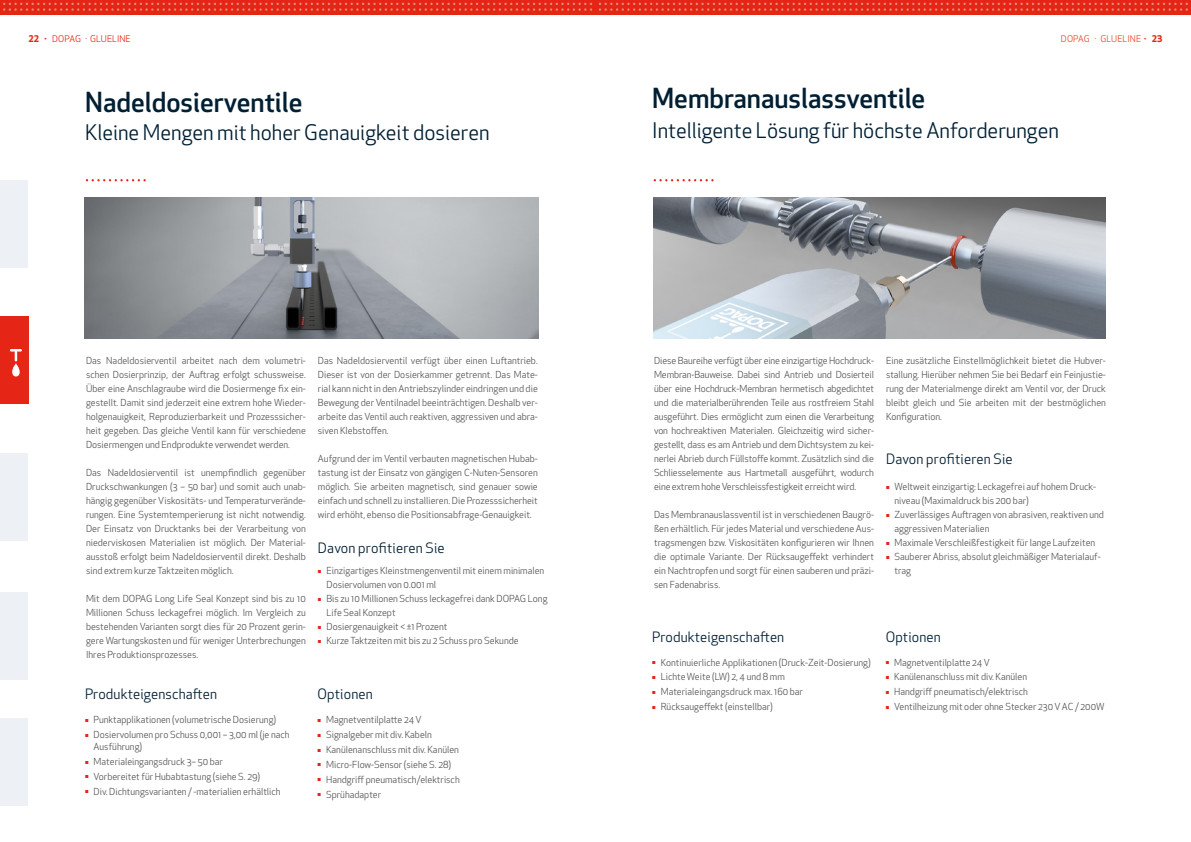
<style>
.page{position:relative;width:1191px;height:842px;background:#fff}
.page>*{position:absolute;margin:0;border:0;box-sizing:border-box;transform-origin:0 0}
.t1{font:500 27px "Apex New";color:#001f33}
.t2{font:21px "Apex New";color:#001f33}
.t3{font:14px "Apex New";letter-spacing:.01em;color:#001f33}
.t4{font:9.5px/14px "Apex New";color:#575756;text-align:justify}
.t5{font:9px "Apex New";letter-spacing:.005em;color:#e52616}
.t6{font:9px "Apex New";letter-spacing:.005em;color:#e84226}
.t7{font:4px "Apex New";color:#e52616}
.s1{font-weight:700}
.s2{font-weight:700;color:#e52616}
</style>
<div class="page">
<div style="left:0;top:453px;width:28px;height:87px;background:#edf0f4"></div>
<div style="left:0;top:592px;width:28px;height:87px;background:#edf0f4"></div>
<div style="left:0;top:719px;width:28px;height:87px;background:#edf0f4"></div>
<div style="left:0;top:180px;width:28px;height:88px;background:#edf0f4"></div>
<svg style="left:86px;top:179px;width:60px;height:2px"></svg>
<div style="left:0;top:317px;width:28px;height:87px;background:#e52616"></div>
<svg style="left:10px;top:349px;width:12px;height:27px"></svg>
<img style="left:84px;top:197px;width:455px;height:142px">
<img style="left:653px;top:197px;width:453px;height:142px">
<svg style="left:653px;top:179px;width:60px;height:2px"></svg>
<div style="left:0;top:0;width:595px;height:15px;background:#e52616"></div>
<div style="left:595px;top:0;width:596px;height:15px;background:#e52616"></div>
<svg style="left:599px;top:3px;width:589px;height:8px"></svg>
<svg style="left:3px;top:3px;width:589px;height:8px"></svg>
<p class="t5" style="left:28px;top:33px;width:104px"><span class="s1">22 ·</span> DOPAG · GLUELINE</p>
<p class="t6" style="left:1061px;top:33px;width:103px">DOPAG · GLUELINE <span class="s1">·</span> <span class="s2">23</span></p>
<h1 class="t1" style="left:85px;top:84px;width:219px">Nadeldosierventile</h1>
<h2 class="t2" style="left:85px;top:119px;width:406px">Kleine Mengen mit hoher Genauigkeit dosieren</h2>
<p class="t4" style="left:86px;top:354px;width:221px">Das Nadeldosierventil arbeitet nach dem volumetri&shy;schen Dosierprinzip, der Auftrag erfolgt schussweise.<br>Über eine Anschlagraube wird die Dosiermenge fix ein&shy;gestellt. Damit sind jederzeit eine extrem hohe Wieder&shy;holgenauigkeit, Reproduzierbarkeit und Prozesssicher&shy;heit gegeben. Das gleiche Ventil kann für verschiedene Dosiermengen und Endprodukte verwendet werden.</p>
<p class="t4" style="left:86px;top:466px;width:221px">Das Nadeldosierventil ist unempfindlich gegenüber Druckschwankungen (3 – 50 bar) und somit auch unab&shy;hängig gegenüber Viskositäts- und Temperaturverände&shy;rungen. Eine Systemtemperierung ist nicht notwendig.<br>Der Einsatz von Drucktanks bei der Verarbeitung von niederviskosen Materialien ist möglich. Der Material&shy;ausstoß erfolgt beim Nadeldosierventil direkt. Deshalb sind extrem kurze Taktzeiten möglich.</p>
<p class="t4" style="left:86px;top:592px;width:221px">Mit dem DOPAG Long Life Seal Konzept sind bis zu 10<br>Millionen Schuss leckagefrei möglich. Im Vergleich zu bestehenden Varianten sorgt dies für 20 Prozent gerin&shy;gere Wartungskosten und für weniger Unterbrechungen Ihres Produktionsprozesses.</p>
<h3 class="t3" style="left:85px;top:685px;width:134px">Produkteigenschaften</h3>
<p class="t7" style="left:85px;top:718px;width:5px">Ї</p>
<p class="t4" style="left:94px;top:713px;width:184px">Punktapplikationen (volumetrische Dosierung)</p>
<p class="t7" style="left:85px;top:733px;width:5px">Ї</p>
<p class="t4" style="left:94px;top:729px;width:197px;line-height:12px">Dosiervolumen pro Schuss 0,001 – 3,00 ml (je nach<br>Ausführung)</p>
<p class="t7" style="left:85px;top:760px;width:5px">Ї</p>
<p class="t4" style="left:94px;top:755px;width:131px">Materialeingangsdruck 3– 50 bar</p>
<p class="t7" style="left:85px;top:774px;width:5px">Ї</p>
<p class="t4" style="left:94px;top:769px;width:168px">Vorbereitet für Hubabtastung (siehe S. 29)</p>
<p class="t7" style="left:85px;top:789px;width:5px">Ї</p>
<p class="t4" style="left:94px;top:784px;width:188px">Div. Dichtungsvarianten / -materialien erhältlich</p>
<p class="t4" style="left:318px;top:354px;width:221px">Das Nadeldosierventil verfügt über einen Luftantrieb.<br>Dieser ist von der Dosierkammer getrennt. Das Mate&shy;rial kann nicht in den Antriebszylinder eindringen und die Bewegung der Ventilnadel beeinträchtigen. Deshalb ver&shy;arbeite das Ventil auch reaktiven, aggressiven und abra&shy;siven Klebstoffen.</p>
<p class="t4" style="left:318px;top:452px;width:221px">Aufgrund der im Ventil verbauten magnetischen Hubab&shy;tastung ist der Einsatz von gängigen C-Nuten-Sensoren möglich. Sie arbeiten magnetisch, sind genauer sowie einfach und schnell zu installieren. Die Prozesssicherheit wird erhöht, ebenso die Positionsabfrage-Genauigkeit.</p>
<h3 class="t3" style="left:318px;top:539px;width:128px">Davon profitieren Sie</h3>
<p class="t7" style="left:318px;top:568px;width:5px">Ї</p>
<p class="t4" style="left:326px;top:564px;width:219px">Einzigartiges Kleinstmengenventil mit einem minimalen<br>Dosiervolumen von 0.001 ml</p>
<p class="t7" style="left:318px;top:596px;width:5px">Ї</p>
<p class="t4" style="left:326px;top:592px;width:222px">Bis zu 10 Millionen Schuss leckagefrei dank DOPAG Long<br>Life Seal Konzept</p>
<p class="t7" style="left:318px;top:624px;width:5px">Ї</p>
<p class="t4" style="left:326px;top:620px;width:122px">Dosiergenauigkeit &lt; ±1 Prozent</p>
<p class="t7" style="left:318px;top:638px;width:5px">Ї</p>
<p class="t4" style="left:326px;top:634px;width:194px">Kurze Taktzeiten mit bis zu 2 Schuss pro Sekunde</p>
<h3 class="t3" style="left:317px;top:685px;width:57px">Optionen</h3>
<p class="t7" style="left:317px;top:718px;width:5px">Ї</p>
<p class="t4" style="left:326px;top:713px;width:97px">Magnetventilplatte 24 V</p>
<p class="t7" style="left:317px;top:733px;width:5px">Ї</p>
<p class="t4" style="left:326px;top:728px;width:107px">Signalgeber mit div. Kabeln</p>
<p class="t7" style="left:317px;top:748px;width:5px">Ї</p>
<p class="t4" style="left:326px;top:743px;width:134px">Kanülenanschluss mit div. Kanülen</p>
<p class="t7" style="left:317px;top:762px;width:5px">Ї</p>
<p class="t4" style="left:326px;top:757px;width:127px">Micro-Flow-Sensor (siehe S. 28)</p>
<p class="t7" style="left:317px;top:777px;width:5px">Ї</p>
<p class="t4" style="left:326px;top:772px;width:135px">Handgriff pneumatisch/elektrisch</p>
<p class="t7" style="left:317px;top:792px;width:5px">Ї</p>
<p class="t4" style="left:326px;top:787px;width:57px">Sprühadapter</p>
<h1 class="t1" style="left:652px;top:80px;width:275px">Membranauslassventile</h1>
<h2 class="t2" style="left:652px;top:117px;width:408px">Intelligente Lösung für höchste Anforderungen</h2>
<p class="t4" style="left:654px;top:354px;width:221px">Diese Baureihe verfügt über eine einzigartige Hochdruck-Membran-Bauweise. Dabei sind Antrieb und Dosierteil über eine Hochdruck-Membran hermetisch abgedichtet und die materialberührenden Teile aus rostfreiem Stahl ausgeführt. Dies ermöglicht zum einen die Verarbeitung von hochreaktiven Materialen. Gleichzeitig wird sicher&shy;gestellt, dass es am Antrieb und dem Dichtsystem zu kei&shy;nerlei Abrieb durch Füllstoffe kommt. Zusätzlich sind die Schliesselemente aus Hartmetall ausgeführt, wodurch eine extrem hohe Verschleissfestigkeit erreicht wird.</p>
<p class="t4" style="left:654px;top:508px;width:221px">Das Membranauslassventil ist in verschiedenen Baugrö&shy;ßen erhältlich. Für jedes Material und verschiedene Aus&shy;tragsmengen bzw. Viskositäten konfigurieren wir Ihnen die optimale Variante. Der Rücksaugeffekt verhindert ein Nachtropfen und sorgt für einen sauberen und präzi&shy;sen Fadenabriss.</p>
<p class="t4" style="left:886px;top:354px;width:221px">Eine zusätzliche Einstellmöglichkeit bietet die Hubver&shy;stallung. Hierüber nehmen Sie bei Bedarf ein Feinjustie&shy;rung der Materialmenge direkt am Ventil vor, der Druck bleibt gleich und Sie arbeiten mit der bestmöglichen Konfiguration.</p>
<h3 class="t3" style="left:886px;top:450px;width:128px">Davon profitieren Sie</h3>
<p class="t7" style="left:886px;top:484px;width:5px">Ї</p>
<p class="t4" style="left:894px;top:480px;width:203px">Weltweit einzigartig: Leckagefrei auf hohem Druck&shy;niveau (Maximaldruck bis 200 bar)</p>
<p class="t7" style="left:886px;top:512px;width:5px">Ї</p>
<p class="t4" style="left:894px;top:508px;width:211px">Zuverlässiges Auftragen von abrasiven, reaktiven und aggressiven Materialien</p>
<p class="t7" style="left:886px;top:540px;width:5px">Ї</p>
<p class="t4" style="left:894px;top:536px;width:202px">Maximale Verschleißfestigkeit für lange Laufzeiten</p>
<p class="t7" style="left:886px;top:554px;width:5px">Ї</p>
<p class="t4" style="left:894px;top:550px;width:208px">Sauberer Abriss, absolut gleichmäßiger Materialauf&shy;trag</p>
<h3 class="t3" style="left:652px;top:628px;width:134px">Produkteigenschaften</h3>
<p class="t7" style="left:652px;top:660px;width:5px">Ї</p>
<p class="t4" style="left:660px;top:655px;width:211px">Kontinuierliche Applikationen (Druck-Zeit-Dosierung)</p>
<p class="t7" style="left:652px;top:675px;width:5px">Ї</p>
<p class="t4" style="left:660px;top:670px;width:126px">Lichte Weite (LW) 2, 4 und 8 mm</p>
<p class="t7" style="left:652px;top:690px;width:5px">Ї</p>
<p class="t4" style="left:660px;top:685px;width:144px">Materialeingangsdruck max. 160 bar</p>
<p class="t7" style="left:652px;top:704px;width:5px">Ї</p>
<p class="t4" style="left:660px;top:700px;width:114px">Rücksaugeffekt (einstellbar)</p>
<h3 class="t3" style="left:885px;top:628px;width:57px">Optionen</h3>
<p class="t7" style="left:885px;top:660px;width:5px">Ї</p>
<p class="t4" style="left:894px;top:655px;width:97px">Magnetventilplatte 24 V</p>
<p class="t7" style="left:885px;top:675px;width:5px">Ї</p>
<p class="t4" style="left:894px;top:670px;width:134px">Kanülenanschluss mit div. Kanülen</p>
<p class="t7" style="left:885px;top:690px;width:5px">Ї</p>
<p class="t4" style="left:894px;top:685px;width:135px">Handgriff pneumatisch/elektrisch</p>
<p class="t7" style="left:885px;top:704px;width:5px">Ї</p>
<p class="t4" style="left:894px;top:700px;width:212px">Ventilheizung mit oder ohne Stecker 230 V AC / 200W</p>
</div>
